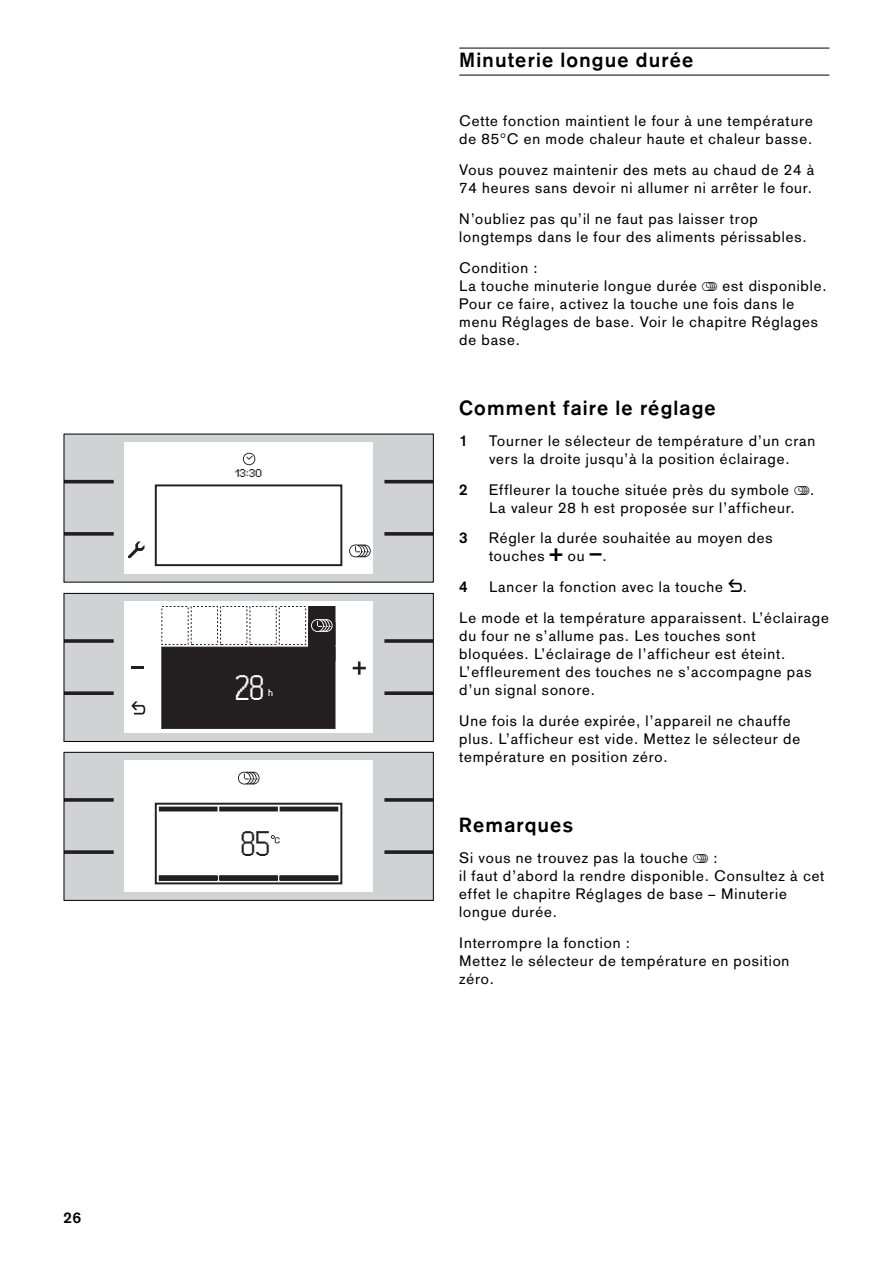
<style>
.page{position:relative;width:893px;height:1263px;background:#fff}
.page>*{position:absolute;margin:0;border:0;box-sizing:border-box;transform-origin:0 0}
.t1{font:33.15px "GA Gnumbers";color:#fff}
.t2{font:33.15px "GA Gnumbers";color:#231f20}
.t3{font:700 20.25px "Gaggenau";letter-spacing:.06em;color:#000}
.t4{font:15px/18px "Gaggenau";letter-spacing:.06em;color:#000}
.t5{font:700 15px "Gaggenau";color:#000}
.t6{font:11.7px "GA Gtext 1";color:#231f20}
.s1{font-family:"GA Gsymb 1";font-size:18px}
</style>
<div class="page">
<hr style="left:459px;top:48px;width:370px;height:1px;background:#000">
<hr style="left:459px;top:75px;width:370px;height:1px;background:#000">
<div style="left:66px;top:436px;width:365px;height:145px;background:#d1d2d4"></div>
<hr style="left:64px;top:480px;width:50px;height:3px;background:#231f20">
<svg style="left:66px;top:532px;width:48px;height:4px"></svg>
<hr style="left:384px;top:480px;width:49px;height:3px;background:#231f20">
<svg style="left:384px;top:532px;width:47px;height:4px"></svg>
<div style="left:125px;top:442px;width:248px;height:132px;background:#fff"></div>
<div style="left:155px;top:484px;width:187px;height:82px;border:2px solid #231f20"></div>
<svg style="left:243px;top:453px;width:12px;height:12px"></svg>
<svg style="left:349px;top:544px;width:22px;height:13px"></svg>
<svg style="left:128px;top:542px;width:16px;height:16px"></svg>
<div style="left:66px;top:595px;width:365px;height:145px;background:#d1d2d4"></div>
<svg style="left:66px;top:639px;width:48px;height:4px"></svg>
<svg style="left:66px;top:691px;width:48px;height:4px"></svg>
<svg style="left:384px;top:639px;width:47px;height:4px"></svg>
<svg style="left:384px;top:691px;width:47px;height:4px"></svg>
<div style="left:125px;top:601px;width:248px;height:132px;background:#fff"></div>
<svg style="left:352px;top:662px;width:14px;height:13px"></svg>
<svg style="left:131px;top:666px;width:13px;height:2px"></svg>
<svg style="left:131px;top:701px;width:14px;height:14px"></svg>
<svg style="left:161px;top:606px;width:175px;height:123px"></svg>
<div style="left:64px;top:593px;width:369px;height:149px;border:1px solid #000"></div>
<div style="left:66px;top:754px;width:365px;height:145px;background:#d1d2d4"></div>
<svg style="left:66px;top:798px;width:48px;height:4px"></svg>
<svg style="left:66px;top:850px;width:48px;height:4px"></svg>
<svg style="left:384px;top:798px;width:47px;height:4px"></svg>
<svg style="left:384px;top:850px;width:47px;height:4px"></svg>
<div style="left:125px;top:760px;width:248px;height:132px;background:#fff"></div>
<div style="left:155px;top:803px;width:187px;height:81px;border:2px solid #231f20"></div>
<svg style="left:271px;top:835px;width:8px;height:8px"></svg>
<hr style="left:159px;top:807px;width:58px;height:4px;background:#231f20">
<hr style="left:279px;top:807px;width:59px;height:4px;background:#231f20">
<hr style="left:219px;top:807px;width:59px;height:4px;background:#231f20">
<hr style="left:159px;top:876px;width:58px;height:4px;background:#231f20">
<hr style="left:279px;top:876px;width:59px;height:4px;background:#231f20">
<hr style="left:219px;top:876px;width:59px;height:4px;background:#231f20">
<svg style="left:238px;top:772px;width:21px;height:13px"></svg>
<div style="left:64px;top:752px;width:369px;height:149px;border:1px solid #000"></div>
<p class="t5" style="left:64px;top:1213px;width:19px">26</p>
<p class="t6" style="left:235px;top:469px;width:29px">13:30</p>
<h1 class="t1" style="left:236px;top:669px;width:31px">28</h1>
<h1 class="t2" style="left:242px;top:825px;width:31px">85</h1>
<h2 class="t3" style="left:459px;top:53px;width:236px">Minuterie longue durée</h2>
<p class="t4" style="left:459px;top:114px;width:355px">Cette fonction maintient le four à une température de 85°C en mode chaleur haute et chaleur basse.</p>
<p class="t4" style="left:459px;top:162px;width:356px">Vous pouvez maintenir des mets au chaud de 24 à<br>74 heures sans devoir ni allumer ni arrêter le four.</p>
<p class="t4" style="left:459px;top:211px;width:349px">N’oubliez pas qu’il ne faut pas laisser trop longtemps dans le four des aliments périssables.</p>
<p class="t4" style="left:459px;top:260px;width:369px">Condition :<br>La touche minuterie longue durée <span class="s1">V</span> est disponible.<br>Pour ce faire, activez la touche une fois dans le menu Réglages de base. Voir le chapitre Réglages de base.</p>
<h2 class="t3" style="left:459px;top:401px;width:258px">Comment faire le réglage</h2>
<p class="t5" style="left:459px;top:435px;width:10px">1</p>
<p class="t4" style="left:489px;top:433px;width:328px">Tourner le sélecteur de température d’un cran vers la droite jusqu’à la position éclairage.</p>
<p class="t5" style="left:459px;top:484px;width:10px">2</p>
<p class="t4" style="left:489px;top:482px;width:327px">Effleurer la touche située près du symbole <span class="s1">V</span>.<br>La valeur 28 h est proposée sur l’afficheur.</p>
<p class="t5" style="left:459px;top:533px;width:10px">3</p>
<p class="t4" style="left:489px;top:531px;width:285px">Régler la durée souhaitée au moyen des touches <span class="s1">d</span> ou <span class="s1">e</span>.</p>
<p class="t5" style="left:459px;top:581px;width:10px">4</p>
<p class="t4" style="left:459px;top:573px;width:371px;line-height:30.8px;text-indent:30px">Lancer la fonction avec la touche <span class="s1">b</span>.<br>Le mode et la température apparaissent. L’éclairage</p>
<p class="t4" style="left:459px;top:628px;width:354px">du four ne s’allume pas. Les touches sont bloquées. L’éclairage de l’afficheur est éteint.<br>L’effleurement des touches ne s’accompagne pas d’un signal sonore.</p>
<p class="t4" style="left:459px;top:713px;width:342px">Une fois la durée expirée, l’appareil ne chauffe plus. L’afficheur est vide. Mettez le sélecteur de température en position zéro.</p>
<h2 class="t3" style="left:459px;top:818px;width:115px">Remarques</h2>
<p class="t4" style="left:459px;top:850px;width:366px">Si vous ne trouvez pas la touche <span class="s1">V</span> :<br>il faut d’abord la rendre disponible. Consultez à cet effet le chapitre Réglages de base – Minuterie longue durée.</p>
<p class="t4" style="left:459px;top:935px;width:331px">Interrompre la fonction :<br>Mettez le sélecteur de température en position zéro.</p>
</div>
